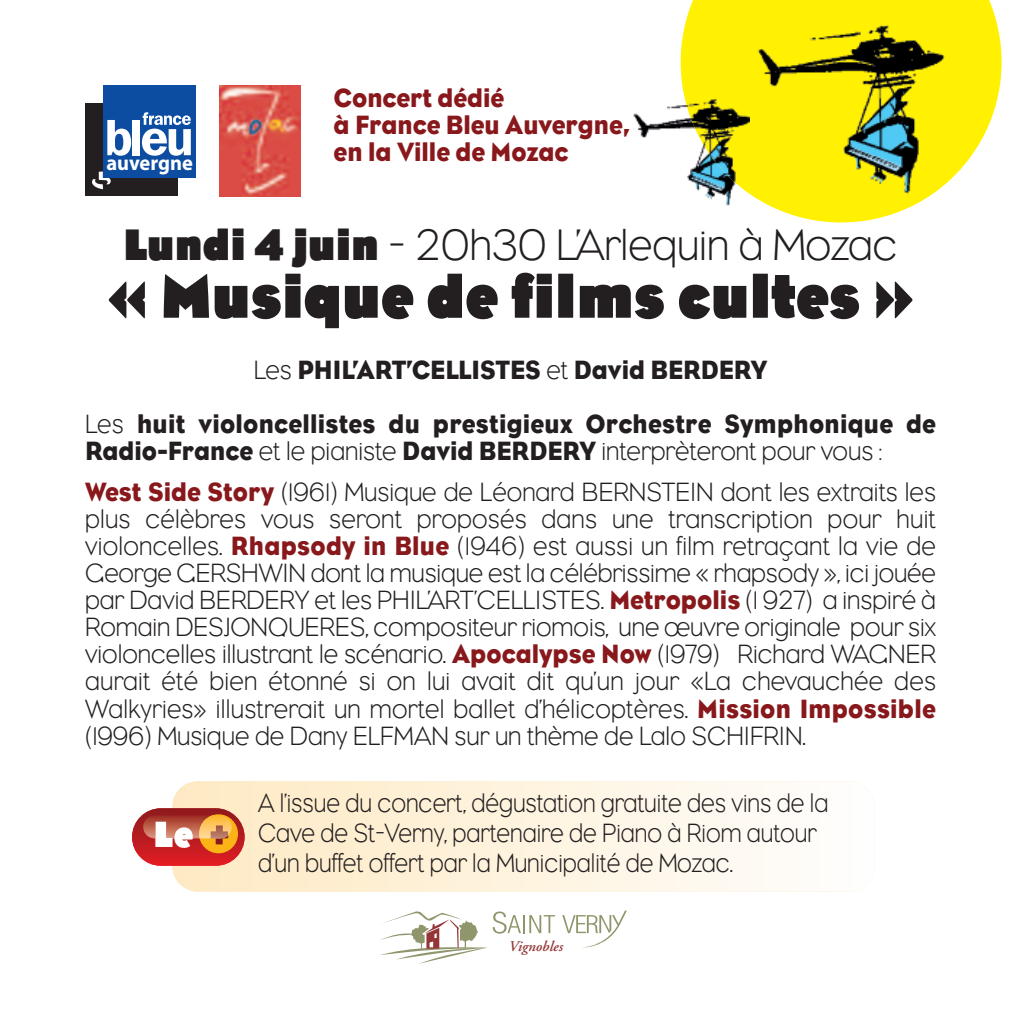
<style>
.page{position:relative;width:1021px;height:1021px;background:#fff}
.page>*{position:absolute;margin:0;border:0;box-sizing:border-box;transform-origin:0 0}
.t1{font:900 63px "Eagle";color:#231f20;scale:.95 1}
.t2{font:300 45px "Eagle";color:#231f20;scale:.95 1}
.t3{font:900 37.5px "Eagle";color:#fff;scale:.94 1}
.t4{font:300 27px/27px "Eagle";color:#231f20;scale:.95 1}
.t5{font:300 27px/30px "Eagle";color:#231f20;scale:.9 1}
.t6{font:27px/54px "Eagle";letter-spacing:.01em;color:#231f20;text-align:center;scale:.95 1}
.t7{font:27px/27px "Eagle";color:#88181b;scale:.95 1}
.t8{font:700 21.3px "Myriad";color:#fff}
.t9{font:14.7px "Adobe Garamond Semibold Italic Os F";color:#943638}
.s1{font-weight:900}
.s2{font-weight:300}
.s3{font-weight:400}
.s4{font-weight:400;color:#88181b}
.s5{color:#88181b}
</style>
<div class="page">
<svg style="left:680px;top:0;width:321px;height:222px;fill:#fff101"></svg>
<hr style="left:0;top:0;width:1px;height:1020px;background:#231f20">
<div style="left:172px;top:781px;width:702px;height:110px;background:linear-gradient(to right,#fee6c0,#fefffe);border-radius:26px"></div>
<svg style="left:132px;top:808px;width:112px;height:57px;background:#c12024"></svg>
<div style="left:199px;top:814px;width:39px;height:39px;background:#fbb316;border-radius:50%"></div>
<img style="left:143px;top:815px;width:56px;height:23px">
<img style="left:199px;top:815px;width:33px;height:23px">
<img style="left:156px;top:821px;width:37px;height:17px">
<img style="left:210px;top:825px;width:18px;height:13px">
<img style="left:219px;top:85px;width:81px;height:111px">
<img style="left:951px;top:178px;width:1px;height:28px">
<img style="left:750px;top:4px;width:201px;height:202px">
<img style="left:633px;top:85px;width:117px;height:123px">
<img style="left:682px;top:85px;width:69px;height:109px">
<svg style="left:750px;top:194px;width:1px;height:12px"></svg>
<div style="left:85px;top:103px;width:92px;height:92px;background:#231f20"></div>
<svg style="left:92px;top:171px;width:19px;height:18px"></svg>
<div style="left:103px;top:85px;width:92px;height:92px;background:#0d4da1"></div>
<svg style="left:107px;top:120px;width:24px;height:36px"></svg>
<div style="left:133px;top:120px;width:7px;height:35px;background:#fff"></div>
<svg style="left:142px;top:112px;width:49px;height:44px"></svg>
<svg style="left:381px;top:911px;width:174px;height:52px"></svg>
<svg style="left:562px;top:910px;width:65px;height:38px"></svg>
<p class="t8" style="left:106px;top:155px;width:88px">auvergne</p>
<p class="t7" style="left:333px;top:84px;width:313px">Concert dédié<br>à France Bleu Auvergne, en la Ville de Mozac</p>
<h2 class="t2" style="left:123px;top:218px;width:816px"><span class="s1">Lundi 4 juin</span> - 20h30 LA’ rlequin à Mozac</h2>
<h1 class="t1" style="left:108px;top:259px;width:849px">« Musique de films cultes »</h1>
<p class="t6" style="left:85px;top:342px;width:897px"><span class="s2">Les</span> PHIL’ART’CELLISTES <span class="s2">et</span> David BERDERY<br><span class="s2">Les</span> huit violoncellistes du prestigieux Orchestre Symphonique de</p>
<p class="t4" style="left:85px;top:430px;width:897px;line-height:41.4px"><span class="s3">Radio-France</span> et le pianiste <span class="s3">David BERDERY</span> interprèteront pour vous :<br><span class="s4">West Side Story</span> (1961) Musique de Léonard BERNSTEIN dont les extraits les</p>
<p class="t4" style="left:85px;top:505px;width:897px;text-align:justify">plus célèbres vous seront proposés dans une transcription pour huit violoncelles. <span class="s4">Rhapsody in Blue</span> (1946) est aussi un film retraçant la vie de George GERSHWIN dont la musique est la célébrissime « rhapsody », ici jouée par David BERDERY et les PHILA’ RT’CELLISTES. <span class="s4">Metropolis</span> (1 927) a inspiré à Romain DESJONQUERES, compositeur riomois, une œuvre originale pour six violoncelles illustrant le scénario. <span class="s4">Apocalypse Now</span> (1979) Richard WAGNER aurait été bien étonné si on lui avait dit qu’un jour «La chevauchée des Walkyries» illustrerait un mortel ballet d’hélicoptères. <span class="s4">Mission Impossible </span>(1996) Musique de Dany ELFMAN sur un thème de Lalo SCHIFRIN.</p>
<h3 class="t3" style="left:153px;top:812px;width:83px">Le <span class="s5">+</span></h3>
<p class="t5" style="left:258px;top:787px;width:635px">A l’issue du concert, dégustation gratuite des vins de la<br>Cave de St-Verny, partenaire de Piano à Riom autour d’un buffet offert par la Municipalité de Mozac.</p>
<p class="t9" style="left:508px;top:940px;width:56px">Vignobles</p>
</div>
